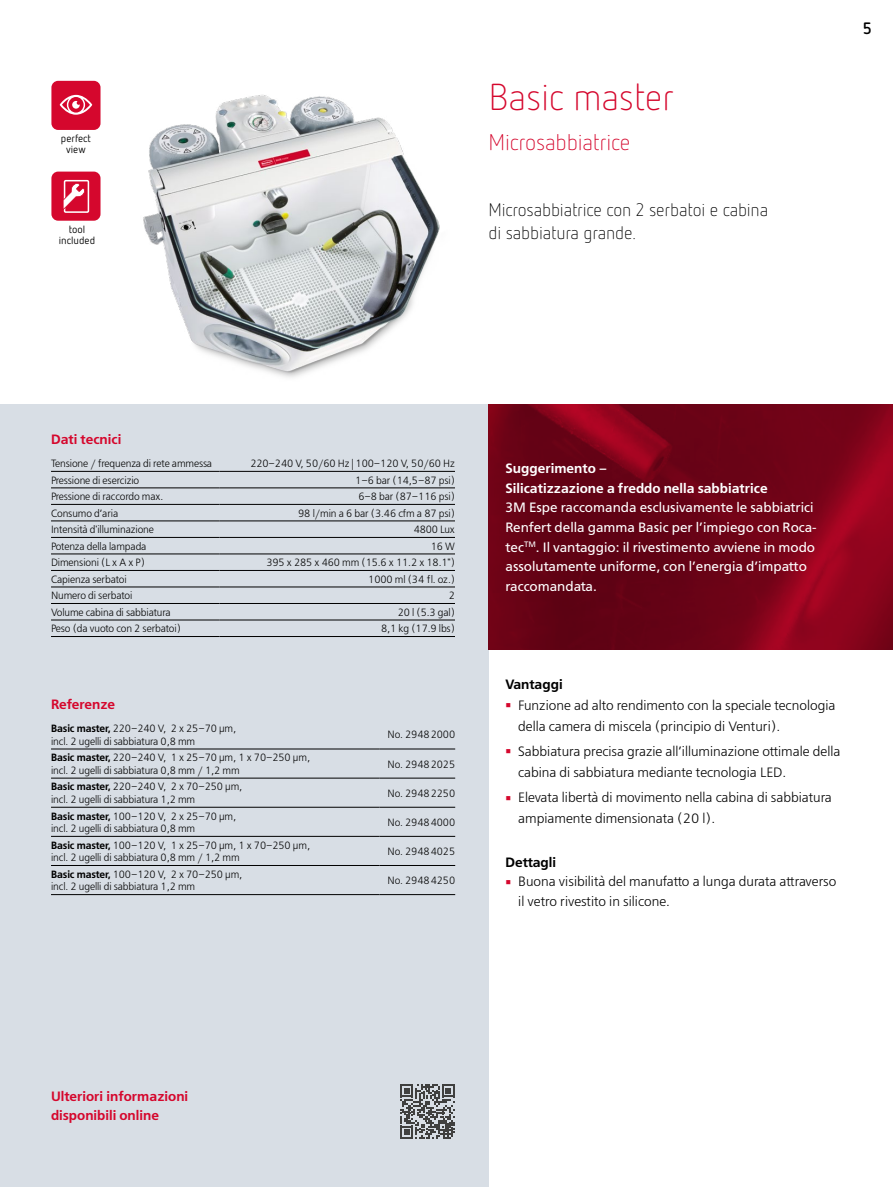
<style>
.page{position:relative;width:893px;height:1187px;background:#fff}
.page>*{position:absolute;margin:0;border:0;box-sizing:border-box;transform-origin:0 0}
.t1{font:300 37.5px "Netto Pro";letter-spacing:-.01em;color:#d5072d}
.t2{font:300 22.5px "Netto Pro";letter-spacing:-.01em;color:#d5072d}
.t3{font:300 18px/23.2px "Netto Pro";letter-spacing:-.01em;color:#000}
.t4{font:700 16.5px "Netto Pro";color:#000}
.t5{font:300 13.5px/21px "Free Set";color:#000}
.t6{font:13.5px/19.6px "Free Set";color:#fff}
.t7{font:600 13.5px/19.6px "Free Set";color:#d5072d}
.t8{font:600 13.5px/19.6px "Free Set";color:#fff}
.t9{font:600 13.5px "Free Set";color:#000}
.t10{font:300 10.5px/12.6px "Free Set";letter-spacing:-.01em;color:#000;scale:.96 1}
.t11{font:10.5px/10.5px "Netto Pro";color:#000;text-align:center}
.s1{font-weight:600}
</style>
<div class="page">
<div style="left:0;top:404px;width:488px;height:782px;background:#d8dee5"></div>
<svg style="left:488px;top:404px;width:405px;height:245px;background:#740217"></svg>
<img style="left:143px;top:94px;width:297px;height:284px">
<svg style="left:400px;top:1084px;width:55px;height:54px"></svg>
<hr style="left:51px;top:471px;width:169px;height:1px;background:#000">
<hr style="left:220px;top:471px;width:235px;height:1px;background:#000">
<hr style="left:51px;top:570px;width:169px;height:1px;background:#000">
<hr style="left:220px;top:570px;width:235px;height:1px;background:#000">
<hr style="left:51px;top:586px;width:169px;height:1px;background:#000">
<hr style="left:220px;top:586px;width:235px;height:1px;background:#000">
<hr style="left:51px;top:603px;width:169px;height:1px;background:#000">
<hr style="left:220px;top:603px;width:235px;height:1px;background:#000">
<hr style="left:51px;top:619px;width:169px;height:1px;background:#000">
<hr style="left:220px;top:619px;width:235px;height:1px;background:#000">
<hr style="left:51px;top:636px;width:169px;height:1px;background:#000">
<hr style="left:220px;top:636px;width:235px;height:1px;background:#000">
<hr style="left:51px;top:487px;width:169px;height:1px;background:#000">
<hr style="left:220px;top:487px;width:235px;height:1px;background:#000">
<hr style="left:51px;top:504px;width:169px;height:1px;background:#000">
<hr style="left:220px;top:504px;width:235px;height:1px;background:#000">
<hr style="left:51px;top:520px;width:169px;height:1px;background:#000">
<hr style="left:220px;top:520px;width:235px;height:1px;background:#000">
<hr style="left:51px;top:537px;width:169px;height:1px;background:#000">
<hr style="left:220px;top:537px;width:235px;height:1px;background:#000">
<hr style="left:51px;top:553px;width:169px;height:1px;background:#000">
<hr style="left:220px;top:553px;width:235px;height:1px;background:#000">
<hr style="left:51px;top:894px;width:328px;height:1px;background:#000">
<hr style="left:379px;top:894px;width:76px;height:1px;background:#000">
<hr style="left:51px;top:748px;width:328px;height:1px;background:#000">
<hr style="left:379px;top:748px;width:76px;height:1px;background:#000">
<hr style="left:51px;top:777px;width:328px;height:1px;background:#000">
<hr style="left:379px;top:777px;width:76px;height:1px;background:#000">
<hr style="left:51px;top:807px;width:328px;height:1px;background:#000">
<hr style="left:379px;top:807px;width:76px;height:1px;background:#000">
<hr style="left:51px;top:836px;width:328px;height:1px;background:#000">
<hr style="left:379px;top:836px;width:76px;height:1px;background:#000">
<hr style="left:51px;top:865px;width:328px;height:1px;background:#000">
<hr style="left:379px;top:865px;width:76px;height:1px;background:#000">
<div style="left:51px;top:81px;width:50px;height:49px;background:#d5072d;border-radius:7px"></div>
<svg style="left:60px;top:95px;width:32px;height:20px"></svg>
<div style="left:51px;top:171px;width:50px;height:50px;background:#d5072d;border-radius:7px"></div>
<div style="left:64px;top:180px;width:25px;height:33px;border:2px solid #fff"></div>
<svg style="left:63px;top:183px;width:22px;height:28px"></svg>
<p class="t11" style="left:61px;top:133px;width:32px">perfect view</p>
<p class="t11" style="left:59px;top:224px;width:38px">tool included</p>
<h1 class="t1" style="left:488px;top:73px;width:187px">Basic master</h1>
<h2 class="t2" style="left:488px;top:128px;width:143px">Microsabbiatrice</h2>
<h3 class="t3" style="left:488px;top:197px;width:281px">Microsabbiatrice con 2 serbatoi e cabina di sabbiatura grande.</h3>
<h3 class="t4" style="left:863px;top:17px;width:11px">5</h3>
<p class="t7" style="left:51px;top:430px;width:72px">Dati tecnici</p>
<p class="t10" style="left:51px;top:457px;width:169px">Tensione / frequenza di rete ammessa</p>
<p class="t10" style="left:250px;top:457px;width:215px">220–240 V, 50/60 Hz | 100–120 V, 50/60 Hz</p>
<p class="t10" style="left:51px;top:474px;width:93px">Pressione di esercizio</p>
<p class="t10" style="left:355px;top:474px;width:105px">1–6 bar (14,5–87 psi)</p>
<p class="t10" style="left:51px;top:490px;width:119px">Pressione di raccordo max.</p>
<p class="t10" style="left:358px;top:490px;width:102px">6–8 bar (87–116 psi)</p>
<p class="t10" style="left:51px;top:507px;width:72px">Consumo d’aria</p>
<p class="t10" style="left:298px;top:507px;width:165px">98 l/min a 6 bar (3.46 cfm a 87 psi)</p>
<p class="t10" style="left:51px;top:523px;width:109px">Intensità d'illuminazione</p>
<p class="t10" style="left:414px;top:523px;width:45px">4800 Lux</p>
<p class="t10" style="left:51px;top:540px;width:101px">Potenza della lampada</p>
<p class="t10" style="left:431px;top:540px;width:27px">16 W</p>
<p class="t10" style="left:51px;top:556px;width:99px">Dimensioni (L x A x P)</p>
<p class="t10" style="left:266px;top:556px;width:198px">395 x 285 x 460 mm (15.6 x 11.2 x 18.1")</p>
<p class="t10" style="left:51px;top:573px;width:80px">Capienza serbatoi</p>
<p class="t10" style="left:368px;top:573px;width:92px">1000 ml (34 fl. oz.)</p>
<p class="t10" style="left:51px;top:589px;width:86px">Numero di serbatoi</p>
<p class="t10" style="left:449px;top:589px;width:8px">2</p>
<p class="t10" style="left:51px;top:606px;width:126px">Volume cabina di sabbiatura</p>
<p class="t10" style="left:398px;top:606px;width:61px">20 l (5.3 gal)</p>
<p class="t10" style="left:51px;top:622px;width:137px">Peso (da vuoto con 2 serbatoi)</p>
<p class="t10" style="left:381px;top:622px;width:79px">8,1 kg (17.9 lbs)</p>
<p class="t7" style="left:51px;top:695px;width:65px">Referenze</p>
<p class="t10" style="left:51px;top:722px;width:194px"><span class="s1">Basic master,</span> 220–240 V, 2 x 25–70 µm, incl. 2 ugelli di sabbiatura 0,8 mm</p>
<p class="t10" style="left:387px;top:728px;width:72px">No. 29482000</p>
<p class="t10" style="left:51px;top:751px;width:271px"><span class="s1">Basic master,</span> 220–240 V, 1 x 25–70 µm, 1 x 70–250 µm, incl. 2 ugelli di sabbiatura 0,8 mm / 1,2 mm</p>
<p class="t10" style="left:387px;top:757px;width:72px">No. 29482025</p>
<p class="t10" style="left:51px;top:780px;width:201px"><span class="s1">Basic master,</span> 220–240 V, 2 x 70–250 µm, incl. 2 ugelli di sabbiatura 1,2 mm</p>
<p class="t10" style="left:387px;top:787px;width:72px">No. 29482250</p>
<p class="t10" style="left:51px;top:809px;width:194px"><span class="s1">Basic master,</span> 100–120 V, 2 x 25–70 µm, incl. 2 ugelli di sabbiatura 0,8 mm</p>
<p class="t10" style="left:387px;top:816px;width:72px">No. 29484000</p>
<p class="t10" style="left:51px;top:838px;width:271px"><span class="s1">Basic master,</span> 100–120 V, 1 x 25–70 µm, 1 x 70–250 µm, incl. 2 ugelli di sabbiatura 0,8 mm / 1,2 mm</p>
<p class="t10" style="left:387px;top:845px;width:72px">No. 29484025</p>
<p class="t10" style="left:51px;top:868px;width:201px"><span class="s1">Basic master,</span> 100–120 V, 2 x 70–250 µm, incl. 2 ugelli di sabbiatura 1,2 mm</p>
<p class="t10" style="left:387px;top:874px;width:72px">No. 29484250</p>
<p class="t8" style="left:505px;top:459px;width:264px">Suggerimento –<br>Silicatizzazione a freddo nella sabbiatrice</p>
<p class="t6" style="left:505px;top:498px;width:313px">3M Espe raccomanda esclusivamente le sabbiatrici Renfert della gamma Basic per l’impiego con Roca&shy;tec<sup>TM</sup>. Il vantaggio: il rivestimento avviene in modo assolutamente uniforme, con l’energia d’impatto raccomandata.</p>
<p class="t9" style="left:505px;top:676px;width:59px">Vantaggi</p>
<p class="t5" style="left:518px;top:694px;width:319px">Funzione ad alto rendimento con la speciale tecnologia della camera di miscela (principio di Venturi).</p>
<p class="t5" style="left:518px;top:741px;width:324px">Sabbiatura precisa grazie all’illuminazione ottimale della cabina di sabbiatura mediante tecnologia LED.</p>
<p class="t5" style="left:518px;top:787px;width:315px">Elevata libertà di movimento nella cabina di sabbiatura ampiamente dimensionata (20 l).</p>
<p class="t9" style="left:505px;top:854px;width:52px">Dettagli</p>
<p class="t5" style="left:518px;top:872px;width:320px;line-height:19.6px">Buona visibilità del manufatto a lunga durata attraverso il vetro rivestito in silicone.</p>
<p class="t7" style="left:51px;top:1086px;width:139px">Ulteriori informazioni disponibili online</p>
</div>
